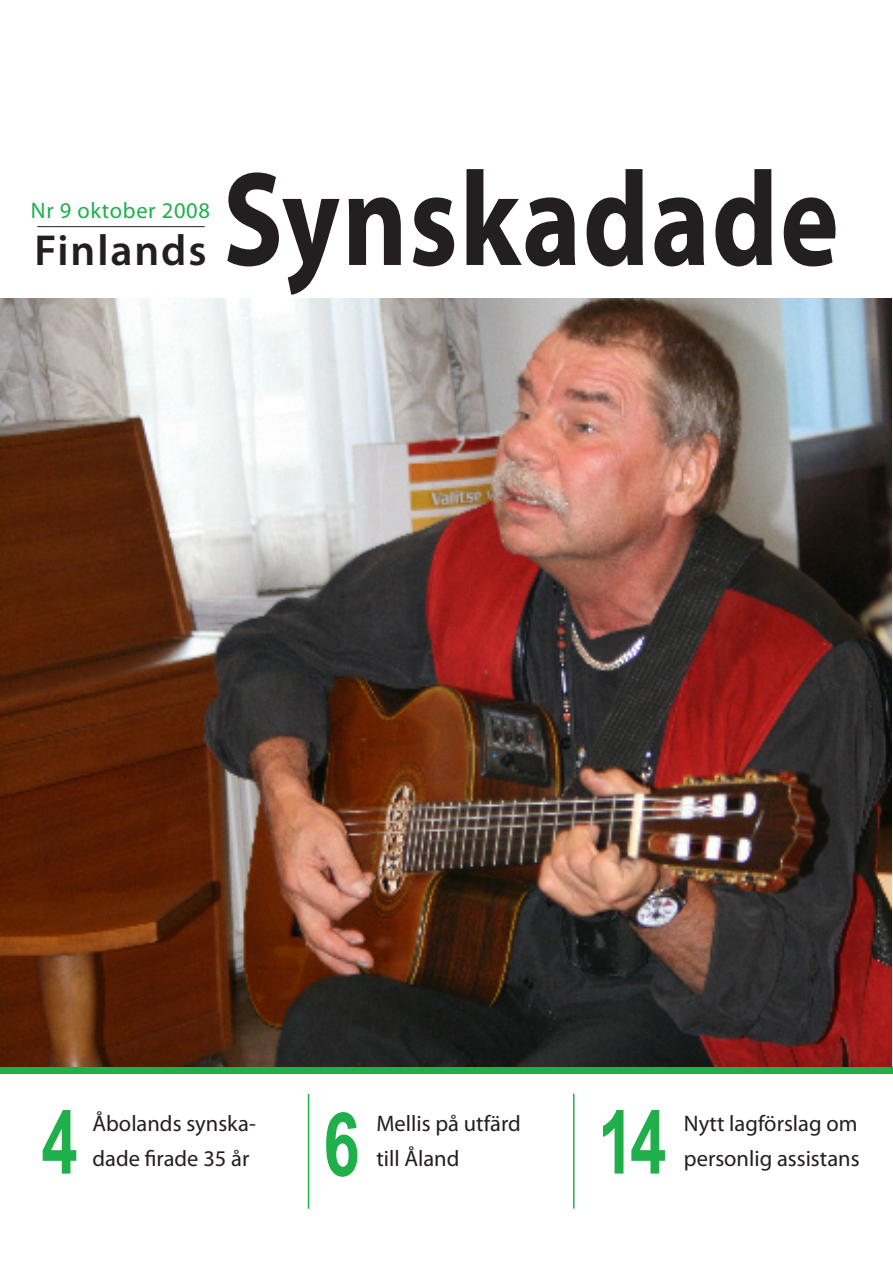
<style>
.page{position:relative;width:893px;height:1263px;background:#fff}
.page>*{position:absolute;margin:0;border:0;box-sizing:border-box;transform-origin:0 0}
.t1{font:700 135px "Myriad Pro";letter-spacing:.015em;color:#231f20;scale:.82 1}
.t2{font:700 88.5px "Arial Narrow";color:#1faf4b;scale:.9 1}
.t3{font:600 43.5px "Myriad Pro";letter-spacing:.045em;color:#231f20}
.t4{font:22.5px/34.5px "Myriad Pro";color:#231f20}
.t5{font:22.5px "Myriad Pro";letter-spacing:.03em;color:#1faf4b}
</style>
<div class="page">
<hr style="left:308px;top:1094px;width:1px;height:115px;background:#1faf4b">
<hr style="left:573px;top:1094px;width:1px;height:114px;background:#1faf4b">
<div style="left:0;top:1066px;width:893px;height:8px;background:#1faf4b"></div>
<hr style="left:37px;top:226px;width:168px;height:1px;background:#231f20">
<img style="left:0;top:299px;width:891px;height:767px">
<p class="t5" style="left:31px;top:196px;width:181px">Nr 9 oktober 2008</p>
<p class="t3" style="left:35px;top:223px;width:173px">Finlands</p>
<p class="t1" style="left:223px;top:131px;width:753px">Synskadade</p>
<p class="t2" style="left:41px;top:1075px;width:42px">4</p>
<p class="t2" style="left:323px;top:1077px;width:42px">6</p>
<p class="t2" style="left:598px;top:1075px;width:78px">14</p>
<p class="t4" style="left:92px;top:1106px;width:165px">Åbolands synska&shy;dade firade 35 år</p>
<p class="t4" style="left:376px;top:1106px;width:146px">Mellis på utfärd</p>
<p class="t4" style="left:376px;top:1140px;width:85px">till Åland</p>
<p class="t4" style="left:684px;top:1106px;width:177px">Nytt lagförslag om personlig assistans</p>
</div>
